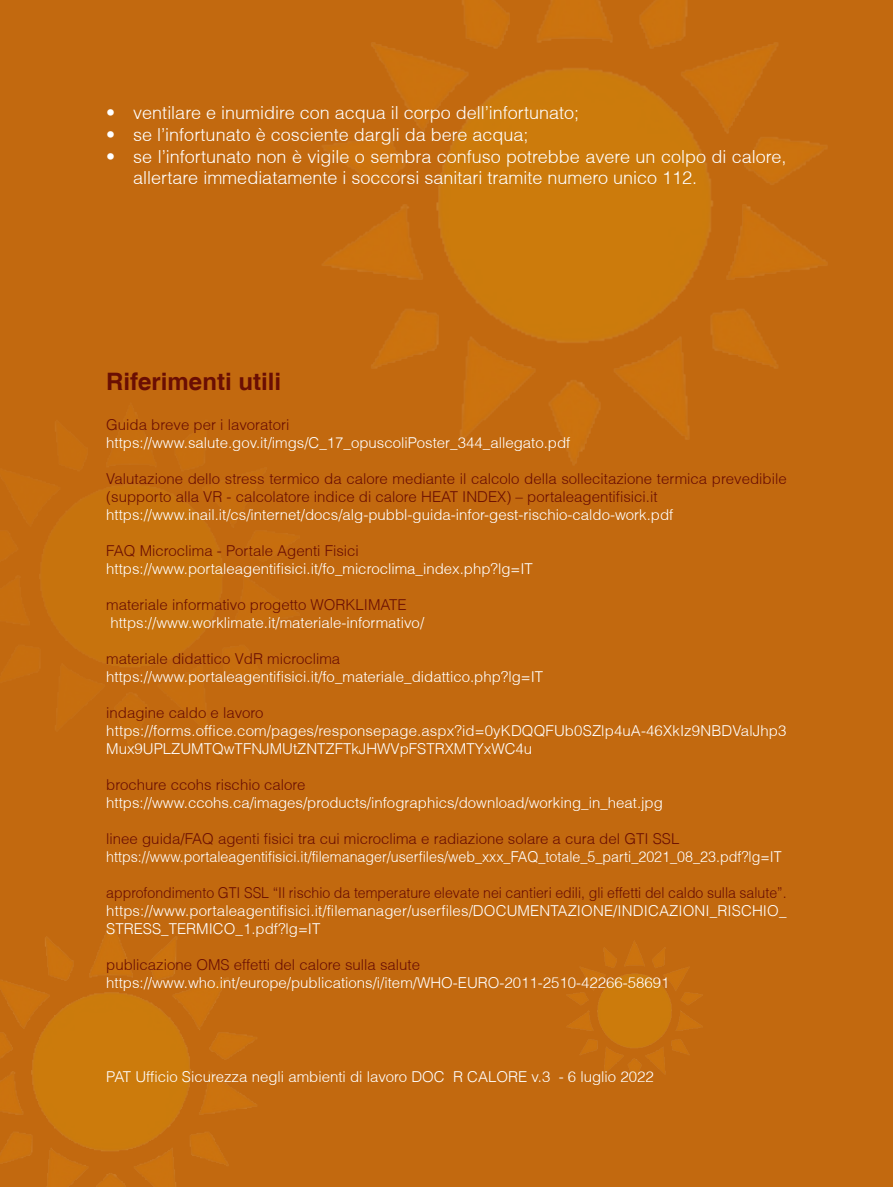
<style>
.page{position:relative;width:893px;height:1187px;background:#fff}
.page>*{position:absolute;margin:0;border:0;box-sizing:border-box;transform-origin:0 0}
.t1{font:700 24px "Helvetica";color:#6a0e03}
.t2{font:300 18px/21.6px "Helvetica";color:#fff}
.t3{font:300 15px/18px "Helvetica";color:#fff}
.t4{font:300 15px/18px "Helvetica";color:#6a0e03}
.t5{font:300 15px "Helvetica";color:#fff;scale:.95 1}
.t6{font:300 15px "Helvetica";color:#6a0e03;scale:.94 1}
</style>
<div class="page">
<div style="left:0;top:0;width:893px;height:1186px;background:#c2690f"></div>
<img style="left:322px;top:0;width:505px;height:465px">
<img style="left:0;top:921px;width:257px;height:265px">
<img style="left:566px;top:940px;width:137px;height:140px">
<p class="t2" style="left:106px;top:102px;width:474px">• ventilare e inumidire con acqua il corpo dell’infortunato;</p>
<p class="t2" style="left:106px;top:123px;width:424px">• se l’infortunato è cosciente dargli da bere acqua;</p>
<p class="t2" style="left:133px;top:145px;width:655px;text-indent:-27px">• se l’infortunato non è vigile o sembra confuso potrebbe avere un colpo di calore, allertare immediatamente i soccorsi sanitari tramite numero unico 112.</p>
<p class="t1" style="left:106px;top:367px;width:176px">Riferimenti utili</p>
<p class="t4" style="left:106px;top:415px;width:185px">Guida breve per i lavoratori</p>
<p class="t3" style="left:106px;top:433px;width:466px">https://www.salute.gov.it/imgs/C_17_opuscoliPoster_344_allegato.pdf</p>
<p class="t4" style="left:106px;top:469px;width:682px">Valutazione dello stress termico da calore mediante il calcolo della sollecitazione termica prevedibile (supporto alla VR - calcolatore indice di calore HEAT INDEX) – portaleagentifisici.it</p>
<p class="t3" style="left:106px;top:505px;width:569px">https://www.inail.it/cs/internet/docs/alg-pubbl-guida-infor-gest-rischio-caldo-work.pdf</p>
<p class="t4" style="left:106px;top:541px;width:254px">FAQ Microclima - Portale Agenti Fisici</p>
<p class="t3" style="left:106px;top:559px;width:428px">https://www.portaleagentifisici.it/fo_microclima_index.php?lg=IT</p>
<p class="t4" style="left:106px;top:595px;width:302px">materiale informativo progetto WORKLIMATE</p>
<p class="t3" style="left:110px;top:613px;width:315px">https://www.worklimate.it/materiale-informativo/</p>
<p class="t4" style="left:106px;top:649px;width:235px">materiale didattico VdR microclima</p>
<p class="t3" style="left:106px;top:667px;width:438px">https://www.portaleagentifisici.it/fo_materiale_didattico.php?lg=IT</p>
<p class="t4" style="left:106px;top:703px;width:159px">indagine caldo e lavoro</p>
<p class="t3" style="left:106px;top:721px;width:682px">https://forms.office.com/pages/responsepage.aspx?id=0yKDQQFUb0SZlp4uA-46XkIz9NBDValJhp3<br>Mux9UPLZUMTQwTFNJMUtZNTZFTkJHWVpFSTRXMTYxWC4u</p>
<p class="t4" style="left:106px;top:775px;width:201px">brochure ccohs rischio calore</p>
<p class="t3" style="left:106px;top:793px;width:558px">https://www.ccohs.ca/images/products/infographics/download/working_in_heat.jpg</p>
<p class="t4" style="left:106px;top:829px;width:574px">linee guida/FAQ agenti fisici tra cui microclima e radiazione solare a cura del GTI SSL</p>
<p class="t5" style="left:106px;top:847px;width:712px">https://www.portaleagentifisici.it/filemanager/userfiles/web_xxx_FAQ_totale_5_parti_2021_08_23.pdf?lg=IT</p>
<p class="t6" style="left:106px;top:883px;width:725px">approfondimento GTI SSL “Il rischio da temperature elevate nei cantieri edili, gli effetti del caldo sulla salute”.</p>
<p class="t3" style="left:106px;top:901px;width:682px">https://www.portaleagentifisici.it/filemanager/userfiles/DOCUMENTAZIONE/INDICAZIONI_RISCHIO_<br>STRESS_TERMICO_1.pdf?lg=IT</p>
<p class="t4" style="left:106px;top:955px;width:315px">publicazione OMS effetti del calore sulla salute</p>
<p class="t3" style="left:106px;top:973px;width:565px">https://www.who.int/europe/publications/i/item/WHO-EURO-2011-2510-42266-58691</p>
<p class="t3" style="left:106px;top:1067px;width:549px">PAT Ufficio Sicurezza negli ambienti di lavoro DOC R CALORE v.3 - 6 luglio 2022</p>
</div>
